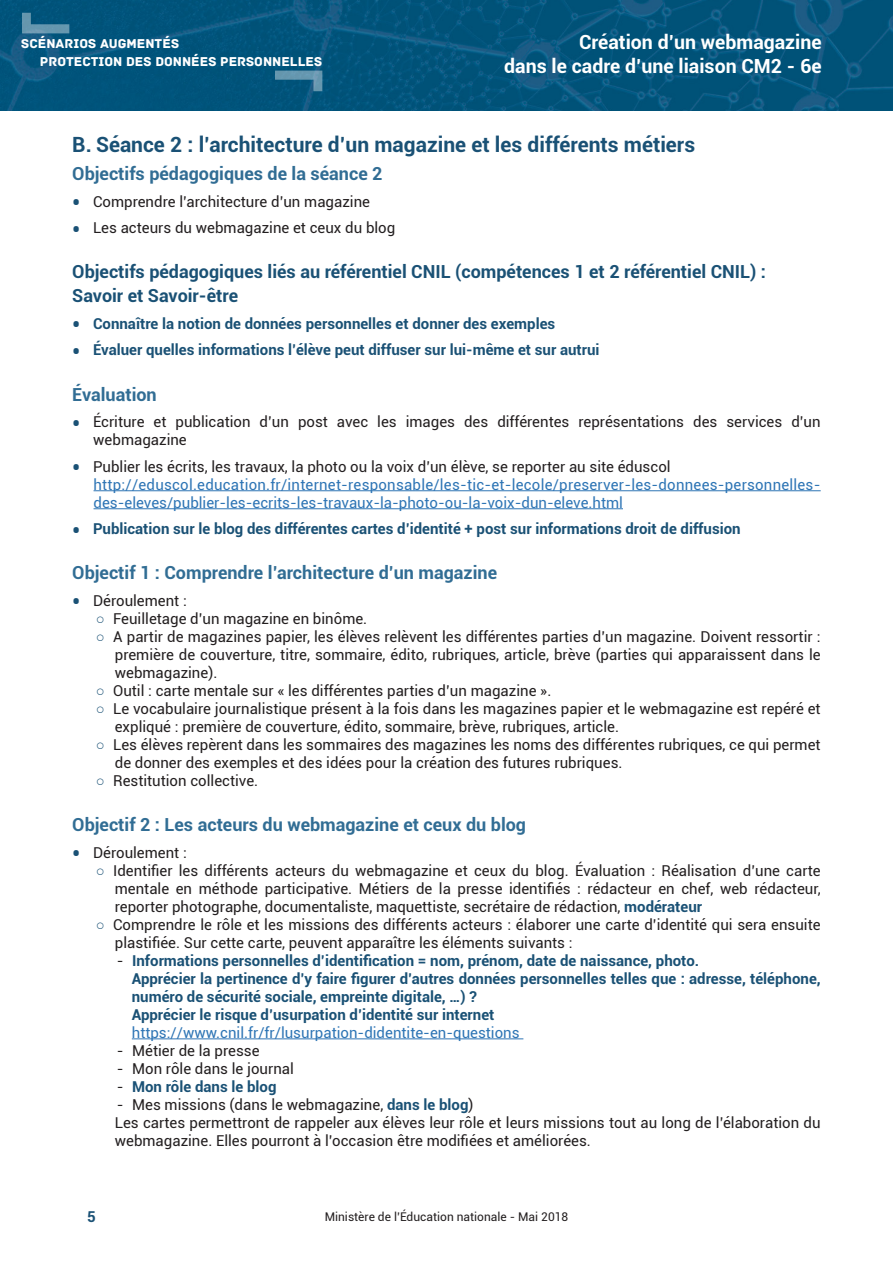
<style>
.page{position:relative;width:893px;height:1263px;background:#fff}
.page>*{position:absolute;margin:0;border:0;box-sizing:border-box;transform-origin:0 0}
.t1{font:700 21px "Roboto";color:#1a5175}
.t2{font:700 19.5px/23.4px "Roboto";color:#fff;text-align:right}
.Titre_3{font:700 18px "Roboto";color:#316d94}
.Titre_3-2{font:700 18px/24px "Roboto";color:#1a5175}
.t3{font:15px/18px "Roboto";color:#231f20}
.t4{font:700 15px/18px "Roboto";color:#1a5175}
.t5{font:15px/18px "Roboto";color:#2e75b5}
.t6{font:13.5px/18px "Archive";color:#fff}
.t7{font:12px "Roboto";color:#231f20}
.s1{font-weight:700;font-size:22.5px;color:#1a5175}
.s2{font-size:22.5px}
.s3{font-family:"Arial";color:#1a5175}
.s4{font-weight:700;color:#1a5175}
.s5{font-weight:400;color:#231f20}
</style>
<div class="page">
<img style="left:0;top:0;width:893px;height:111px">
<svg style="left:275px;top:71px;width:47px;height:20px"></svg>
<svg style="left:22px;top:13px;width:47px;height:20px"></svg>
<hr style="left:94px;top:490px;width:727px;height:1px;background:#2e75b5">
<hr style="left:94px;top:508px;width:529px;height:1px;background:#2e75b5">
<hr style="left:132px;top:1038px;width:391px;height:1px;background:#2e75b5">
<p class="t6" style="left:40px;top:35px;width:284px;text-indent:-19px">SCÉNARIOS AUGMENTÉS<br>PROTECTION DES DONNÉES PERSONNELLES</p>
<h2 class="t2" style="left:504px;top:30px;width:319px">Création d’un webmagazine<br>dans le cadre d’une liaison CM2 - 6e</h2>
<p class="t1" style="left:72px;top:130px;width:624px">B. Séance 2 : l’architecture d’un magazine et les différents métiers</p>
<h3 class="Titre_3" style="left:72px;top:161px;width:312px">Objectifs pédagogiques de la séance 2</h3>
<p class="t3" style="left:72px;top:192px;width:299px"><span class="s1">•</span> Comprendre l’architecture d’un magazine</p>
<p class="t3" style="left:72px;top:218px;width:325px"><span class="s1">•</span> Les acteurs du webmagazine et ceux du blog</p>
<h3 class="Titre_3-2" style="left:72px;top:259px;width:695px">Objectifs pédagogiques liés au référentiel CNIL (compétences 1 et 2 référentiel CNIL) :<br>Savoir et Savoir-être</h3>
<p class="t4" style="left:72px;top:314px;width:484px"><span class="s2">•</span> Connaître la notion de données personnelles et donner des exemples</p>
<p class="t4" style="left:72px;top:340px;width:529px"><span class="s2">•</span> Évaluer quelles informations l’élève peut diffuser sur lui-même et sur autrui</p>
<h3 class="Titre_3" style="left:72px;top:382px;width:86px">Évaluation</h3>
<p class="t3" style="left:93px;top:412px;width:729px;text-indent:-21px"><span class="s1">•</span> Écriture et publication d’un post avec les images des différentes représentations des services d’un webmagazine</p>
<p class="t3" style="left:72px;top:457px;width:600px"><span class="s1">•</span> Publier les écrits, les travaux, la photo ou la voix d’un élève, se reporter au site éduscol</p>
<p class="t5" style="left:94px;top:475px;width:728px">http://eduscol.education.fr/internet-responsable/les-tic-et-lecole/preserver-les-donnees-personnelles&shy;des-eleves/publier-les-ecrits-les-travaux-la-photo-ou-la-voix-dun-eleve.html</p>
<p class="t4" style="left:72px;top:519px;width:670px"><span class="s2">•</span> Publication sur le blog des différentes cartes d’identité + post sur informations droit de diffusion</p>
<h3 class="Titre_3" style="left:72px;top:560px;width:426px">Objectif 1 : Comprendre l’architecture d’un magazine</h3>
<p class="t3" style="left:72px;top:591px;width:116px"><span class="s1">•</span> Déroulement :</p>
<p class="t3" style="left:96px;top:609px;width:273px"><span class="s3">○</span> Feuilletage d’un magazine en binôme.</p>
<p class="t3" style="left:115px;top:627px;width:707px;text-align:justify;text-indent:-19px"><span class="s3">○</span> A partir de magazines papier, les élèves relèvent les différentes parties d’un magazine. Doivent ressortir : première de couverture, titre, sommaire, édito, rubriques, article, brève (parties qui apparaissent dans le webmagazine).</p>
<p class="t3" style="left:96px;top:681px;width:457px"><span class="s3">○</span> Outil : carte mentale sur « les différentes parties d’un magazine ».</p>
<p class="t3" style="left:115px;top:699px;width:707px;text-indent:-19px"><span class="s3">○</span> Le vocabulaire journalistique présent à la fois dans les magazines papier et le webmagazine est repéré et expliqué : première de couverture, édito, sommaire, brève, rubriques, article.</p>
<p class="t3" style="left:115px;top:735px;width:707px;text-indent:-19px"><span class="s3">○</span> Les élèves repèrent dans les sommaires des magazines les noms des différentes rubriques, ce qui permet de donner des exemples et des idées pour la création des futures rubriques.</p>
<p class="t3" style="left:96px;top:771px;width:164px"><span class="s3">○</span> Restitution collective.</p>
<h3 class="Titre_3" style="left:72px;top:812px;width:455px">Objectif 2 : Les acteurs du webmagazine et ceux du blog</h3>
<p class="t3" style="left:72px;top:843px;width:116px"><span class="s1">•</span> Déroulement :</p>
<p class="t3" style="left:115px;top:861px;width:707px;text-align:justify;text-indent:-19px"><span class="s3">○</span> Identifier les différents acteurs du webmagazine et ceux du blog. Évaluation : Réalisation d’une carte mentale en méthode participative. Métiers de la presse identifiés : rédacteur en chef, web rédacteur, reporter photographe, documentaliste, maquettiste, secrétaire de rédaction, <span class="s4">modérateur</span></p>
<p class="t3" style="left:115px;top:915px;width:707px;text-indent:-19px"><span class="s3">○</span> Comprendre le rôle et les missions des différents acteurs : élaborer une carte d’identité qui sera ensuite plastifiée. Sur cette carte, peuvent apparaître les éléments suivants :</p>
<p class="t4" style="left:117px;top:951px;width:584px"><span class="s5">-</span> Informations personnelles d’identification = nom, prénom, date de naissance, photo.</p>
<p class="t4" style="left:132px;top:969px;width:690px">Apprécier la pertinence d’y faire figurer d’autres données personnelles telles que : adresse, téléphone, numéro de sécurité sociale, empreinte digitale, …) ?</p>
<p class="t4" style="left:132px;top:1005px;width:364px">Apprécier le risque d’usurpation d’identité sur internet</p>
<p class="t5" style="left:132px;top:1023px;width:389px">https://www.cnil.fr/fr/lusurpation-didentite-en-questions</p>
<p class="t3" style="left:117px;top:1041px;width:144px">- Métier de la presse</p>
<p class="t3" style="left:117px;top:1059px;width:178px">- Mon rôle dans le journal</p>
<p class="t4" style="left:117px;top:1077px;width:161px"><span class="s5">-</span> Mon rôle dans le blog</p>
<p class="t3" style="left:117px;top:1095px;width:358px">- Mes missions (dans le webmagazine, <span class="s4">dans le blog</span>)</p>
<p class="t3" style="left:115px;top:1113px;width:707px">Les cartes permettront de rappeler aux élèves leur rôle et leurs missions tout au long de l’élaboration du webmagazine. Elles pourront à l’occasion être modifiées et améliorées.</p>
<p class="t4" style="left:87px;top:1207px;width:10px">5</p>
<p class="t7" style="left:325px;top:1208px;width:245px">Ministère de l’Éducation nationale - Mai 2018</p>
</div>
